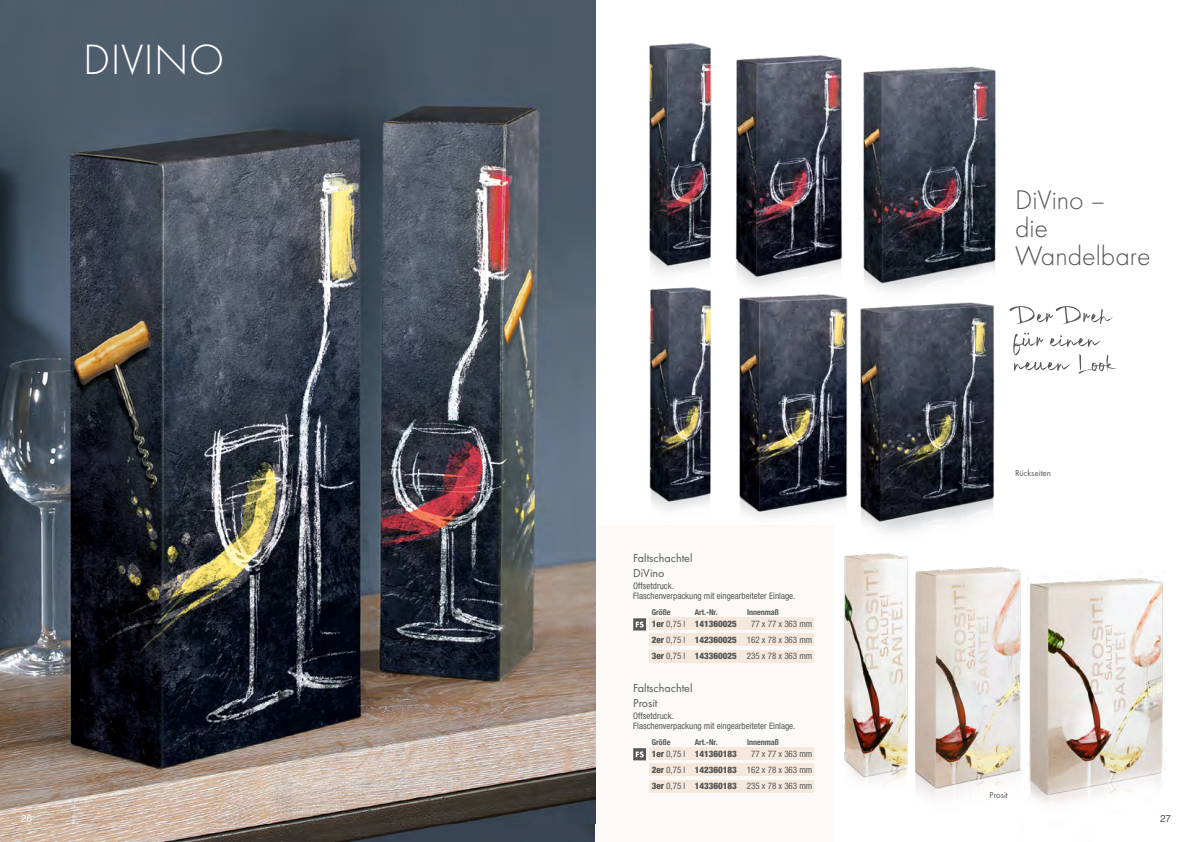
<style>
.page{position:relative;width:1191px;height:842px;background:#fff}
.page>*{position:absolute;margin:0;border:0;box-sizing:border-box;transform-origin:0 0}
.t1{font:300 44px "Futura PT";letter-spacing:.01em;color:#fff}
.t2{font:300 28px/28px "Futura PT";color:#565756}
.t3{font:12px/15px "Futura PT";color:#565756}
.t4{font:10px "Helvetica";color:#565756}
.t5{font:10px "Helvetica";color:#fff}
.t6{font:condensed 9px/16px "Helvetica Neue LT Std";color:#565756}
.t7{font:900 condensed 9px "Helvetica Neue";color:#565756}
.t8{font:9px "Futura PT";color:#565756}
.t9{font:700 condensed 8px "Helvetica Neue";color:#565756}
.s1{font-family:"Helvetica Neue LT Std";font-weight:400}
.s2{font-family:"Helvetica Neue";font-weight:900}
</style>
<div class="page">
<img style="left:0;top:823px;width:595px;height:19px">
<div style="left:595px;top:526px;width:238px;height:316px;background:#fcf9f6"></div>
<img style="left:0;top:0;width:595px;height:823px">
<img style="left:863px;top:66px;width:133px;height:225px">
<img style="left:735px;top:55px;width:108px;height:231px">
<img style="left:649px;top:43px;width:63px;height:231px">
<img style="left:915px;top:566px;width:105px;height:231px">
<img style="left:1020px;top:571px;width:145px;height:232px">
<img style="left:844px;top:555px;width:64px;height:230px">
<img style="left:857px;top:302px;width:138px;height:258px">
<img style="left:739px;top:294px;width:112px;height:262px">
<img style="left:649px;top:287px;width:62px;height:223px">
<svg style="left:633px;top:618px;width:13px;height:12px"></svg>
<div style="left:650px;top:650px;width:164px;height:12px;background:#f5e8dd"></div>
<div style="left:650px;top:618px;width:164px;height:12px;background:#f5e8dd"></div>
<div style="left:650px;top:634px;width:164px;height:12px;background:#f5e8dd"></div>
<svg style="left:633px;top:748px;width:13px;height:12px"></svg>
<div style="left:650px;top:780px;width:164px;height:12px;background:#f5e8dd"></div>
<div style="left:650px;top:747px;width:164px;height:13px;background:#f5e8dd"></div>
<div style="left:650px;top:763px;width:164px;height:13px;background:#f5e8dd"></div>
<svg style="left:1013px;top:333px;width:103px;height:41px"></svg>
<svg style="left:1009px;top:306px;width:103px;height:18px"></svg>
<h1 class="t1" style="left:83px;top:34px;width:143px">DIVINO</h1>
<p class="t5" style="left:21px;top:811px;width:13px">26</p>
<h3 class="t3" style="left:633px;top:550px;width:61px">Faltschachtel<br>DiVino</h3>
<p class="t6" style="left:633px;top:581px;width:164px;line-height:10px">Offsetdruck.<br>Flaschenverpackung mit eingearbeiteter Einlage.</p>
<p class="t7" style="left:651px;top:617px;width:87px">1er <span class="s1">0,75 l</span> 141360025</p>
<p class="t9" style="left:651px;top:606px;width:20px">Größe</p>
<p class="t9" style="left:694px;top:606px;width:24px">Art.-Nr.</p>
<p class="t9" style="left:747px;top:606px;width:33px">Innenmaß</p>
<p class="t6" style="left:651px;top:616px;width:162px;text-align:justify;text-indent:99px">77 x 77 x 363 mm <span class="s2">2er</span> 0,75 l <span class="s2">142360025</span> 162 x 78 x 363 mm <span class="s2">3er</span> 0,75 l <span class="s2">143360025</span> 235 x 78 x 363 mm</p>
<h3 class="t3" style="left:633px;top:681px;width:61px">Faltschachtel<br>Prosit</h3>
<p class="t6" style="left:633px;top:711px;width:164px;line-height:10px">Offsetdruck.<br>Flaschenverpackung mit eingearbeiteter Einlage.</p>
<p class="t7" style="left:651px;top:747px;width:87px">1er <span class="s1">0,75 l</span> 141360183</p>
<p class="t9" style="left:651px;top:736px;width:20px">Größe</p>
<p class="t9" style="left:694px;top:736px;width:24px">Art.-Nr.</p>
<p class="t9" style="left:747px;top:736px;width:33px">Innenmaß</p>
<p class="t6" style="left:651px;top:746px;width:162px;text-align:justify;text-indent:99px">77 x 77 x 363 mm <span class="s2">2er</span> 0,75 l <span class="s2">142360183</span> 162 x 78 x 363 mm <span class="s2">3er</span> 0,75 l <span class="s2">143360183</span> 235 x 78 x 363 mm</p>
<h2 class="t2" style="left:1015px;top:186px;width:137px">DiVino –<br>die<br>Wandelbare</h2>
<p class="t8" style="left:1015px;top:468px;width:38px">Rückseiten</p>
<p class="t8" style="left:989px;top:790px;width:20px">Prosit</p>
<p class="t4" style="left:1160px;top:811px;width:13px">27</p>
</div>
